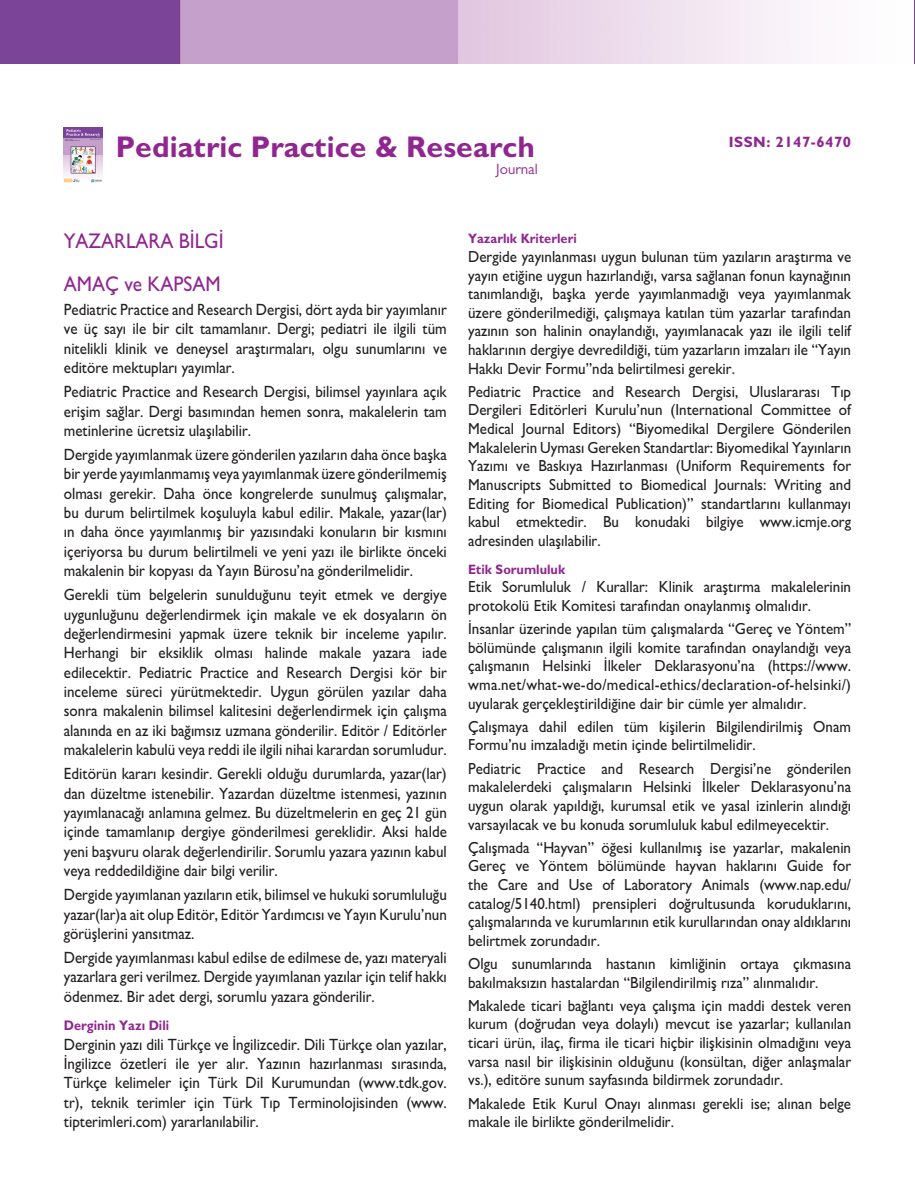
<style>
.page{position:relative;width:915px;height:1191px;background:#fff}
.page>*{position:absolute;margin:0;border:0;box-sizing:border-box;transform-origin:0 0}
.t1{font:700 30px "Gill Sans MT Pro";color:#90268f}
.t2{font:500 21.3px "Gill Sans MT Pro";color:#90268f;scale:.92 1}
.t3{font:500 16.35px/19.4px "Gill Sans MT Pro";color:#231f20;text-align:justify;scale:.92 1}
.t4{font:500 16.05px/18.6px "Gill Sans MT Pro";color:#231f20;text-align:justify;scale:.93 1}
.t5{font:700 15px "Gill Sans MT Pro";letter-spacing:.035em;color:#90268f}
.t6{font:15px "Gill Sans MT Pro";color:#90268f}
.t7{font:700 13.95px "Gill Sans MT Pro";color:#90268f;scale:.92 1}
.t8{font:700 13.65px "Gill Sans MT Pro";color:#90268f;scale:.93 1}
</style>
<div class="page">
<img style="left:64px;top:128px;width:39px;height:55px">
<img style="left:0;top:0;width:915px;height:64px">
<h1 class="t1" style="left:116px;top:128px;width:420px">Pediatric Practice &amp; Research</h1>
<p class="t6" style="left:496px;top:160px;width:43px">Journal</p>
<p class="t5" style="left:728px;top:132px;width:124px">ISSN: 2147-6470</p>
<p class="t2" style="left:64px;top:229px;width:175px">YAZARLARA BİLGİ</p>
<p class="t2" style="left:64px;top:271px;width:172px">AMAÇ ve KAPSAM</p>
<p class="t3" style="left:64px;top:300px;width:417px">Pediatric Practice and Research Dergisi, dört ayda bir yayımlanır ve üç sayı ile bir cilt tamamlanır. Dergi; pediatri ile ilgili tüm nitelikli klinik ve deneysel araştırmaları, olgu sunumlarını ve editöre mektupları yayımlar.</p>
<p class="t3" style="left:64px;top:382px;width:417px">Pediatric Practice and Research Dergisi, bilimsel yayınlara açık erişim sağlar. Dergi basımından hemen sonra, makalelerin tam metinlerine ücretsiz ulaşılabilir.</p>
<p class="t3" style="left:64px;top:444px;width:417px">Dergide yayımlanmak üzere gönderilen yazıların daha önce başka bir yerde yayımlanmamış veya yayımlanmak üzere gönderilmemiş olması gerekir. Daha önce kongrelerde sunulmuş çalışmalar, bu durum belirtilmek koşuluyla kabul edilir. Makale, yazar(lar) ın daha önce yayımlanmış bir yazısındaki konuların bir kısmını içeriyorsa bu durum belirtilmeli ve yeni yazı ile birlikte önceki makalenin bir kopyası da Yayın Bürosu’na gönderilmelidir.</p>
<p class="t3" style="left:64px;top:585px;width:417px">Gerekli tüm belgelerin sunulduğunu teyit etmek ve dergiye uygunluğunu değerlendirmek için makale ve ek dosyaların ön değerlendirmesini yapmak üzere teknik bir inceleme yapılır.<br>Herhangi bir eksiklik olması halinde makale yazara iade edilecektir. Pediatric Practice and Research Dergisi kör bir inceleme süreci yürütmektedir. Uygun görülen yazılar daha sonra makalenin bilimsel kalitesini değerlendirmek için çalışma alanında en az iki bağımsız uzmana gönderilir. Editör / Editörler makalelerin kabulü veya reddi ile ilgili nihai karardan sorumludur.</p>
<p class="t3" style="left:64px;top:764px;width:417px">Editörün kararı kesindir. Gerekli olduğu durumlarda, yazar(lar) dan düzeltme istenebilir. Yazardan düzeltme istenmesi, yazının yayımlanacağı anlamına gelmez. Bu düzeltmelerin en geç 21 gün içinde tamamlanıp dergiye gönderilmesi gereklidir. Aksi halde yeni başvuru olarak değerlendirilir. Sorumlu yazara yazının kabul veya reddedildiğine dair bilgi verilir.</p>
<p class="t3" style="left:64px;top:884px;width:417px">Dergide yayımlanan yazıların etik, bilimsel ve hukuki sorumluluğu yazar(lar)a ait olup Editör, Editör Yardımcısı ve Yayın Kurulu’nun görüşlerini yansıtmaz.</p>
<p class="t3" style="left:64px;top:947px;width:417px">Dergide yayımlanması kabul edilse de edilmese de, yazı materyali yazarlara geri verilmez. Dergide yayımlanan yazılar için telif hakkı ödenmez. Bir adet dergi, sorumlu yazara gönderilir.</p>
<p class="t7" style="left:64px;top:1017px;width:116px">Derginin Yazı Dili</p>
<p class="t3" style="left:64px;top:1034px;width:417px">Derginin yazı dili Türkçe ve İngilizcedir. Dili Türkçe olan yazılar, İngilizce özetleri ile yer alır. Yazının hazırlanması sırasında, Türkçe kelimeler için Türk Dil Kurumundan (www.tdk.gov. tr), teknik terimler için Türk Tıp Terminolojisinden (www. tipterimleri.com) yararlanılabilir.</p>
<p class="t8" style="left:468px;top:230px;width:118px">Yazarlık Kriterleri</p>
<p class="t4" style="left:468px;top:247px;width:413px">Dergide yayınlanması uygun bulunan tüm yazıların araştırma ve yayın etiğine uygun hazırlandığı, varsa sağlanan fonun kaynağının tanımlandığı, başka yerde yayımlanmadığı veya yayımlanmak üzere gönderilmediği, çalışmaya katılan tüm yazarlar tarafından yazının son halinin onaylandığı, yayımlanacak yazı ile ilgili telif haklarının dergiye devredildiği, tüm yazarların imzaları ile “Yayın Hakkı Devir Formu”nda belirtilmesi gerekir.</p>
<p class="t4" style="left:468px;top:382px;width:413px">Pediatric Practice and Research Dergisi, Uluslararası Tıp Dergileri Editörleri Kurulu’nun (International Committee of Medical Journal Editors) “Biyomedikal Dergilere Gönderilen Makalelerin Uyması Gereken Standartlar: Biyomedikal Yayınların Yazımı ve Baskıya Hazırlanması (Uniform Requirements for Manuscripts Submitted to Biomedical Journals: Writing and Editing for Biomedical Publication)” standartlarını kullanmayı kabul etmektedir. Bu konudaki bilgiye www.icmje.org adresinden ulaşılabilir.</p>
<p class="t8" style="left:468px;top:560px;width:106px">Etik Sorumluluk</p>
<p class="t4" style="left:468px;top:577px;width:413px">Etik Sorumluluk / Kurallar: Klinik araştırma makalelerinin protokolü Etik Komitesi tarafından onaylanmış olmalıdır.</p>
<p class="t4" style="left:468px;top:619px;width:413px">İnsanlar üzerinde yapılan tüm çalışmalarda “Gereç ve Yöntem” bölümünde çalışmanın ilgili komite tarafından onaylandığı veya çalışmanın Helsinki İlkeler Deklarasyonu’na (https://www. wma.net/what-we-do/medical-ethics/declaration-of-helsinki/) uyularak gerçekleştirildiğine dair bir cümle yer almalıdır.</p>
<p class="t4" style="left:468px;top:717px;width:413px">Çalışmaya dahil edilen tüm kişilerin Bilgilendirilmiş Onam<br>Formu’nu imzaladığı metin içinde belirtilmelidir.</p>
<p class="t4" style="left:468px;top:758px;width:413px">Pediatric Practice and Research Dergisi’ne gönderilen makalelerdeki çalışmaların Helsinki İlkeler Deklarasyonu’na uygun olarak yapıldığı, kurumsal etik ve yasal izinlerin alındığı varsayılacak ve bu konuda sorumluluk kabul edilmeyecektir.</p>
<p class="t4" style="left:468px;top:838px;width:413px">Çalışmada “Hayvan” öğesi kullanılmış ise yazarlar, makalenin Gereç ve Yöntem bölümünde hayvan haklarını Guide for the Care and Use of Laboratory Animals (www.nap.edu/ catalog/5140.html) prensipleri doğrultusunda koruduklarını, çalışmalarında ve kurumlarının etik kurullarından onay aldıklarını belirtmek zorundadır.</p>
<p class="t4" style="left:468px;top:954px;width:413px">Olgu sunumlarında hastanın kimliğinin ortaya çıkmasına bakılmaksızın hastalardan “Bilgilendirilmiş rıza” alınmalıdır.</p>
<p class="t4" style="left:468px;top:996px;width:413px">Makalede ticari bağlantı veya çalışma için maddi destek veren kurum (doğrudan veya dolaylı) mevcut ise yazarlar; kullanılan ticari ürün, ilaç, firma ile ticari hiçbir ilişkisinin olmadığını veya varsa nasıl bir ilişkisinin olduğunu (konsültan, diğer anlaşmalar vs.), editöre sunum sayfasında bildirmek zorundadır.</p>
<p class="t4" style="left:468px;top:1093px;width:413px">Makalede Etik Kurul Onayı alınması gerekli ise; alınan belge makale ile birlikte gönderilmelidir.</p>
</div>
